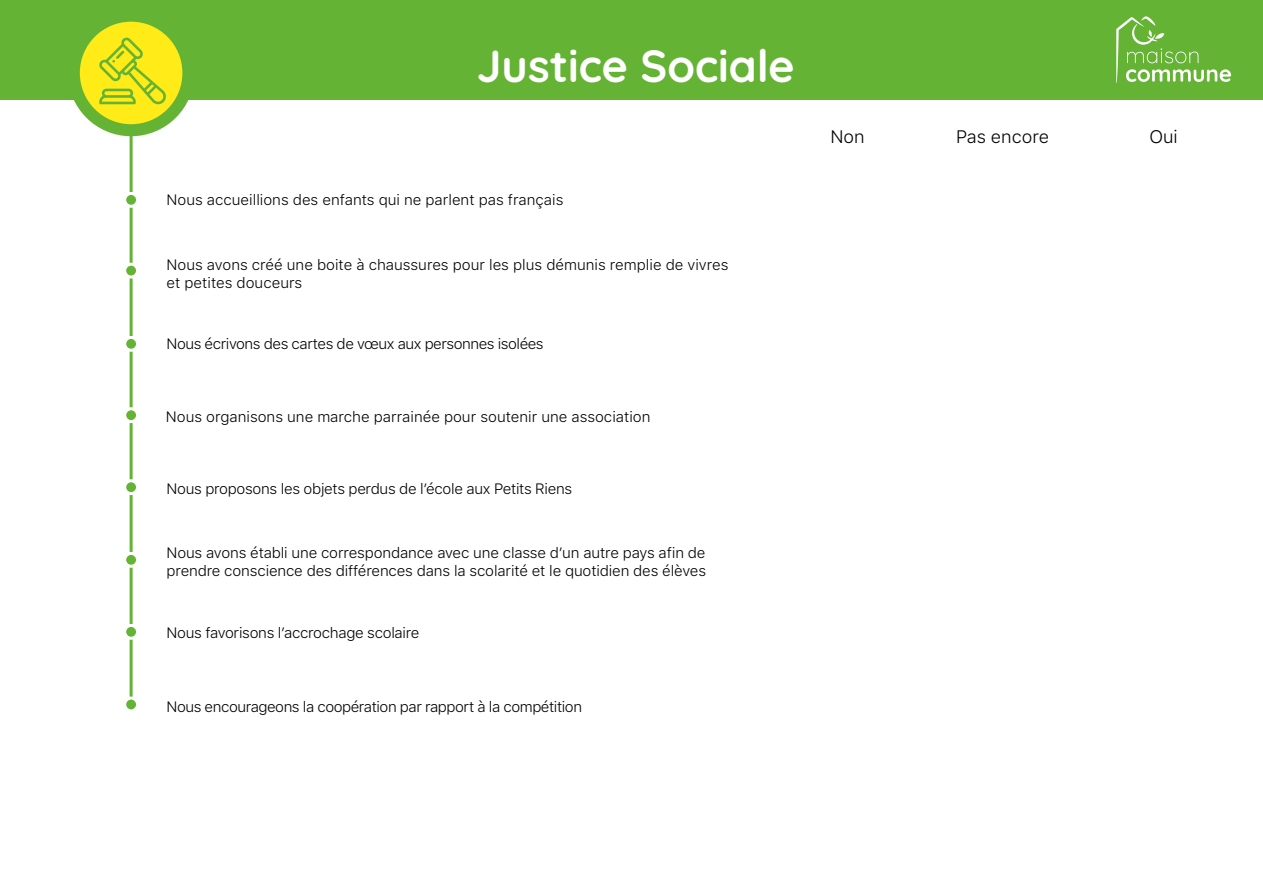
<style>
.page{position:relative;width:1263px;height:893px;background:#fff}
.page>*{position:absolute;margin:0;border:0;box-sizing:border-box;transform-origin:0 0}
.t1{font:700 45px "Quicksand";color:#fff}
.t2{font:300 18px "SFUI Text";color:#000}
.t3{font:300 15px/18px "SFUI Text";letter-spacing:-.01em;color:#000}
.t4{font:300 15px "SFUI Text";letter-spacing:-.03em;color:#000}
</style>
<div class="page">
<div style="left:0;top:0;width:1263px;height:100px;background:#65b334"></div>
<svg style="left:1116px;top:16px;width:115px;height:67px"></svg>
<hr style="left:130px;top:130px;width:3px;height:574px;background:#65b334">
<svg style="left:74px;top:16px;width:114px;height:114px;background:#dddf1d"></svg>
<div style="left:68px;top:10px;width:126px;height:126px;border:12px solid #65b334;border-radius:50%"></div>
<div style="left:125px;top:193px;width:13px;height:13px;background:#65b334;border-radius:50%"></div>
<div style="left:123px;top:192px;width:16px;height:16px;border:3px solid #fff;border-radius:50%"></div>
<div style="left:125px;top:264px;width:13px;height:13px;background:#65b334;border-radius:50%"></div>
<div style="left:123px;top:263px;width:16px;height:16px;border:3px solid #fff;border-radius:50%"></div>
<div style="left:125px;top:337px;width:13px;height:13px;background:#65b334;border-radius:50%"></div>
<div style="left:123px;top:336px;width:16px;height:16px;border:3px solid #fff;border-radius:50%"></div>
<div style="left:125px;top:409px;width:13px;height:13px;background:#65b334;border-radius:50%"></div>
<div style="left:123px;top:407px;width:16px;height:16px;border:3px solid #fff;border-radius:50%"></div>
<div style="left:125px;top:481px;width:13px;height:13px;background:#65b334;border-radius:50%"></div>
<div style="left:123px;top:479px;width:16px;height:16px;border:3px solid #fff;border-radius:50%"></div>
<div style="left:125px;top:553px;width:13px;height:13px;background:#65b334;border-radius:50%"></div>
<div style="left:123px;top:552px;width:16px;height:16px;border:3px solid #fff;border-radius:50%"></div>
<div style="left:125px;top:625px;width:13px;height:13px;background:#65b334;border-radius:50%"></div>
<div style="left:123px;top:624px;width:16px;height:16px;border:3px solid #fff;border-radius:50%"></div>
<div style="left:125px;top:698px;width:13px;height:13px;background:#65b334;border-radius:50%"></div>
<div style="left:123px;top:696px;width:16px;height:16px;border:3px solid #fff;border-radius:50%"></div>
<svg style="left:99px;top:38px;width:67px;height:66px;background:#d9dd1d"></svg>
<h1 class="t1" style="left:477px;top:31px;width:319px">Justice Sociale</h1>
<p class="t3" style="left:167px;top:190px;width:398px">Nous accueillions des enfants qui ne parlent pas français</p>
<p class="t3" style="left:167px;top:255px;width:563px">Nous avons créé une boite à chaussures pour les plus démunis remplie de vivres et petites douceurs</p>
<p class="t4" style="left:167px;top:333px;width:379px">Nous écrivons des cartes de vœux aux personnes isolées</p>
<p class="t3" style="left:166px;top:407px;width:486px">Nous organisons une marche parrainée pour soutenir une association</p>
<p class="t3" style="left:167px;top:479px;width:407px">Nous proposons les objets perdus de l’école aux Petits Riens</p>
<p class="t3" style="left:167px;top:543px;width:541px">Nous avons établi une correspondance avec une classe d’un autre pays afin de prendre conscience des différences dans la scolarité et le quotidien des élèves</p>
<p class="t3" style="left:167px;top:623px;width:254px">Nous favorisons l’accrochage scolaire</p>
<p class="t4" style="left:167px;top:697px;width:417px">Nous encourageons la coopération par rapport à la compétition</p>
<p class="t2" style="left:830px;top:124px;width:36px">Non</p>
<p class="t2" style="left:956px;top:124px;width:95px">Pas encore</p>
<p class="t2" style="left:1149px;top:124px;width:30px">Oui</p>
</div>
